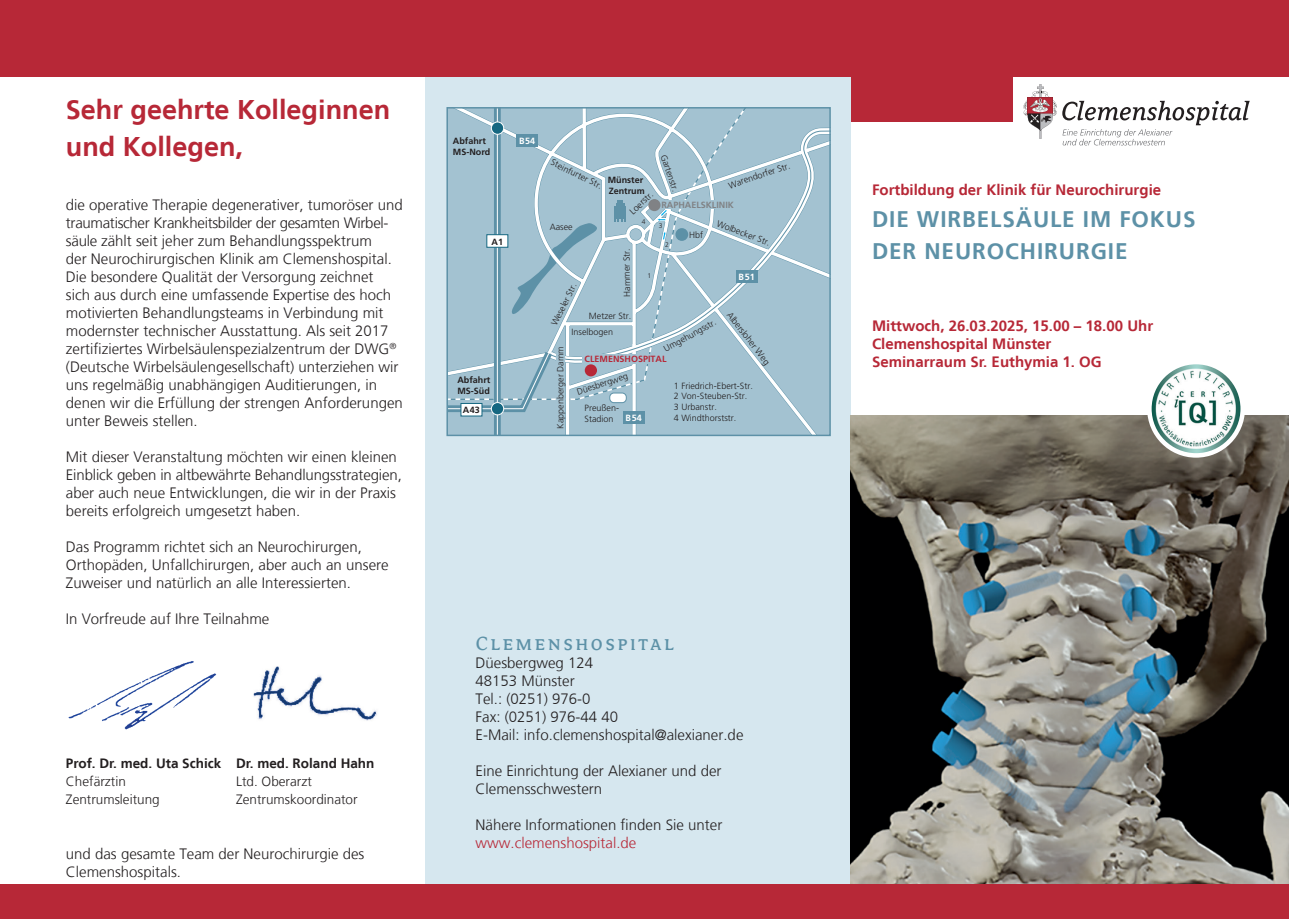
<style>
.page{position:relative;width:1289px;height:919px;background:#fff}
.page>*{position:absolute;margin:0;border:0;box-sizing:border-box;transform-origin:0 0}
.t1{font:700 27px/37.5px "Frutiger LT";color:#b72837}
.t2{font:700 22.5px "Frutiger LT";letter-spacing:.04em;color:#5d91a7}
.t3{font:21px "Avance Sc Offc";letter-spacing:.12em;color:#5d91a7}
.t4{font:300 15px/18px "Frutiger LT";color:#231f20}
.t5{font:700 15px "Frutiger LT";color:#b72837}
.t6{font:300 15px "Frutiger LT";color:#b72837}
.t7{font:300 13.5px "Frutiger LT";color:#231f20}
.t8{font:700 13.5px "Frutiger LT";color:#231f20}
.t9{font:300 9px/10.8px "Frutiger";color:#231f20}
.t10{font:700 9px/10.8px "Frutiger";color:#231f20}
.t11{font:700 9px "Frutiger";color:#b72837}
.t12{font:700 9px "Frutiger";color:#808285}
.t13{font:700 9px "Frutiger";letter-spacing:.035em;color:#fff}
.t14{font:300 6.75px "Frutiger";color:#231f20}
</style>
<div class="page">
<div style="left:425px;top:0;width:425px;height:918px;background:#d6e7ef"></div>
<div style="left:0;top:0;width:1288px;height:77px;background:#b72837"></div>
<div style="left:850px;top:0;width:162px;height:122px;background:#b72837"></div>
<svg style="left:1023px;top:84px;width:33px;height:55px"></svg>
<svg style="left:1062px;top:101px;width:187px;height:44px"></svg>
<img style="left:850px;top:416px;width:438px;height:468px">
<div style="left:0;top:884px;width:1288px;height:34px;background:#b72837"></div>
<svg style="left:449px;top:110px;width:378px;height:323px"></svg>
<svg style="left:542px;top:125px;width:285px;height:252px"></svg>
<svg style="left:549px;top:131px;width:278px;height:239px"></svg>
<svg style="left:494px;top:110px;width:7px;height:323px"></svg>
<hr style="left:497px;top:108px;width:1px;height:327px;background:#fff">
<div style="left:491px;top:122px;width:12px;height:12px;background:#156781;border-radius:50%"></div>
<div style="left:491px;top:122px;width:13px;height:12px;border:1px solid #fff;border-radius:50%"></div>
<svg style="left:449px;top:344px;width:109px;height:71px"></svg>
<div style="left:491px;top:402px;width:12px;height:13px;background:#156781;border-radius:50%"></div>
<div style="left:491px;top:402px;width:13px;height:13px;border:1px solid #fff;border-radius:50%"></div>
<div style="left:555px;top:345px;width:10px;height:84px;background:#a3c2d1"></div>
<div style="left:516px;top:134px;width:21px;height:13px;background:#5d91a7"></div>
<div style="left:486px;top:234px;width:22px;height:13px;background:#fff;border:1px solid #156781"></div>
<div style="left:461px;top:403px;width:21px;height:13px;background:#fff;border:1px solid #156781"></div>
<div style="left:623px;top:410px;width:21px;height:13px;background:#5d91a7"></div>
<div style="left:609px;top:393px;width:17px;height:9px;background:#fff;border-radius:4px"></div>
<div style="left:609px;top:393px;width:17px;height:10px;border:1px solid #5d91a7;border-radius:4px"></div>
<div style="left:584px;top:364px;width:13px;height:12px;background:#b72837;border-radius:50%"></div>
<svg style="left:614px;top:146px;width:198px;height:211px"></svg>
<div style="left:582px;top:354px;width:86px;height:9px;background:#a3c2d1"></div>
<div style="left:660px;top:200px;width:74px;height:9px;background:#a3c2d1"></div>
<div style="left:446px;top:107px;width:384px;height:329px;border:2px solid #5d91a7"></div>
<img style="left:68px;top:661px;width:149px;height:69px">
<img style="left:253px;top:666px;width:124px;height:55px">
<img style="left:1149px;top:362px;width:93px;height:93px;border-radius:47px">
<div style="left:1147px;top:360px;width:97px;height:97px;border:4px solid #fff;border-radius:50%"></div>
<p class="t1" style="left:66px;top:90px;width:326px">Sehr geehrte Kolleginnen und Kollegen,</p>
<p class="t4" style="left:66px;top:196px;width:338px">die operative Therapie degenerativer, tumoröser und traumatischer Krankheitsbilder der gesamten Wirbel&shy;säule zählt seit jeher zum Behandlungsspektrum<br>der Neurochirurgischen Klinik am Clemenshospital.<br>Die besondere Qualität der Versorgung zeichnet<br>sich aus durch eine umfassende Expertise des hoch motivierten Behandlungsteams in Verbindung mit modernster technischer Ausstattung. Als seit 2017 zertifiziertes Wirbelsäulenspezialzentrum der DWG<sup>® </sup>(Deutsche Wirbelsäulengesellschaft) unterziehen wir uns regelmäßig unabhängigen Auditierungen, in denen wir die Erfüllung der strengen Anforderungen unter Beweis stellen.</p>
<p class="t4" style="left:66px;top:448px;width:337px">Mit dieser Veranstaltung möchten wir einen kleinen Einblick geben in altbewährte Behandlungsstrategien, aber auch neue Entwicklungen, die wir in der Praxis bereits erfolgreich umgesetzt haben.</p>
<p class="t4" style="left:66px;top:538px;width:324px">Das Programm richtet sich an Neurochirurgen,<br>Orthopäden, Unfallchirurgen, aber auch an unsere<br>Zuweiser und natürlich an alle Interessierten.</p>
<p class="t4" style="left:66px;top:610px;width:205px">In Vorfreude auf Ihre Teilnahme</p>
<p class="t8" style="left:66px;top:755px;width:310px">Prof. Dr. med. Uta Schick Dr. med. Roland Hahn</p>
<p class="t7" style="left:66px;top:774px;width:61px">Chefärztin</p>
<p class="t7" style="left:236px;top:774px;width:77px">Ltd. Oberarzt</p>
<p class="t7" style="left:66px;top:792px;width:95px">Zentrumsleitung</p>
<p class="t7" style="left:236px;top:792px;width:123px">Zentrumskoordinator</p>
<p class="t4" style="left:66px;top:844px;width:300px">und das gesamte Team der Neurochirurgie des</p>
<p class="t4" style="left:66px;top:862px;width:117px">Clemenshospitals.</p>
<p class="t10" style="left:453px;top:136px;width:39px">Abfahrt<br>MS-Nord</p>
<p class="t13" style="left:519px;top:136px;width:18px">B54</p>
<p class="t9" style="left:554px;top:157px;width:57px;rotate:26deg">Steinfurter Str.</p>
<p class="t9" style="left:668px;top:153px;width:40px;rotate:71deg">Gartenstr.</p>
<p class="t9" style="left:727px;top:181px;width:66px;rotate:-19deg">Warendorfer Str.</p>
<p class="t10" style="left:607px;top:174px;width:39px">Münster<br>Zentrum</p>
<p class="t9" style="left:627px;top:208px;width:30px;rotate:-43deg">Loerstr.</p>
<p class="t12" style="left:661px;top:199px;width:74px">RAPHAELSKLINIK</p>
<p class="t10" style="left:491px;top:236px;width:13px">A1</p>
<p class="t9" style="left:549px;top:221px;width:25px">Aasee</p>
<p class="t14" style="left:642px;top:218px;width:5px">4</p>
<p class="t14" style="left:659px;top:222px;width:5px">3</p>
<p class="t14" style="left:665px;top:241px;width:5px">2</p>
<p class="t9" style="left:689px;top:229px;width:16px">Hbf</p>
<p class="t9" style="left:719px;top:218px;width:58px;rotate:21deg">Wolbecker Str.</p>
<p class="t10" style="left:457px;top:374px;width:35px">Abfahrt<br>MS-Süd</p>
<p class="t10" style="left:463px;top:404px;width:18px">A43</p>
<p class="t9" style="left:622px;top:297px;width:50px;rotate:-91deg">Hammer Str.</p>
<p class="t14" style="left:647px;top:272px;width:5px">1</p>
<p class="t13" style="left:738px;top:272px;width:18px">B51</p>
<p class="t9" style="left:549px;top:322px;width:47px;rotate:-64deg">Weseler Str.</p>
<p class="t9" style="left:733px;top:309px;width:66px;rotate:52deg">Albersloher Weg</p>
<p class="t9" style="left:589px;top:311px;width:44px">Metzer Str.</p>
<p class="t9" style="left:661px;top:345px;width:60px;rotate:-29deg">Umgehungsstr.</p>
<p class="t9" style="left:571px;top:326px;width:43px">Inselbogen</p>
<p class="t9" style="left:555px;top:429px;width:84px;rotate:-90deg">Kappenberger Damm</p>
<p class="t11" style="left:584px;top:354px;width:84px">CLEMENSHOSPITAL</p>
<p class="t9" style="left:575px;top:386px;width:55px;rotate:-18deg">Düesbergweg</p>
<p class="t9" style="left:674px;top:380px;width:80px">1 Friedrich-Ebert-Str.<br>2 Von-Steuben-Str.<br>3 Urbanstr.<br>4 Windthorststr.</p>
<p class="t9" style="left:584px;top:402px;width:36px">Preußen-<br>Stadion</p>
<p class="t13" style="left:625px;top:412px;width:18px">B54</p>
<p class="t3" style="left:475px;top:632px;width:200px">Clemenshospital</p>
<p class="t4" style="left:475px;top:654px;width:119px">Düesbergweg 124</p>
<p class="t4" style="left:475px;top:672px;width:101px">48153 Münster</p>
<p class="t4" style="left:475px;top:690px;width:117px">Tel.: (0251) 976-0</p>
<p class="t4" style="left:475px;top:708px;width:144px">Fax: (0251) 976-44 40</p>
<p class="t4" style="left:475px;top:726px;width:269px">E-Mail: info.clemenshospital@alexianer.de</p>
<p class="t4" style="left:475px;top:762px;width:247px">Eine Einrichtung der Alexianer und der</p>
<p class="t4" style="left:475px;top:780px;width:128px">Clemensschwestern</p>
<p class="t4" style="left:475px;top:816px;width:248px">Nähere Informationen finden Sie unter</p>
<p class="t6" style="left:475px;top:834px;width:162px">www.clemenshospital.de</p>
<p class="t5" style="left:872px;top:180px;width:290px">Fortbildung der Klinik für Neurochirurgie</p>
<p class="t2" style="left:872px;top:206px;width:325px">DIE WIRBELSÄULE IM FOKUS</p>
<p class="t2" style="left:872px;top:238px;width:257px">DER NEUROCHIRURGIE</p>
<p class="t5" style="left:872px;top:317px;width:282px">Mittwoch, 26.03.2025, 15.00 – 18.00 Uhr</p>
<p class="t5" style="left:872px;top:335px;width:181px">Clemenshospital Münster</p>
<p class="t5" style="left:872px;top:353px;width:231px">Seminarraum Sr. Euthymia 1. OG</p>
</div>
